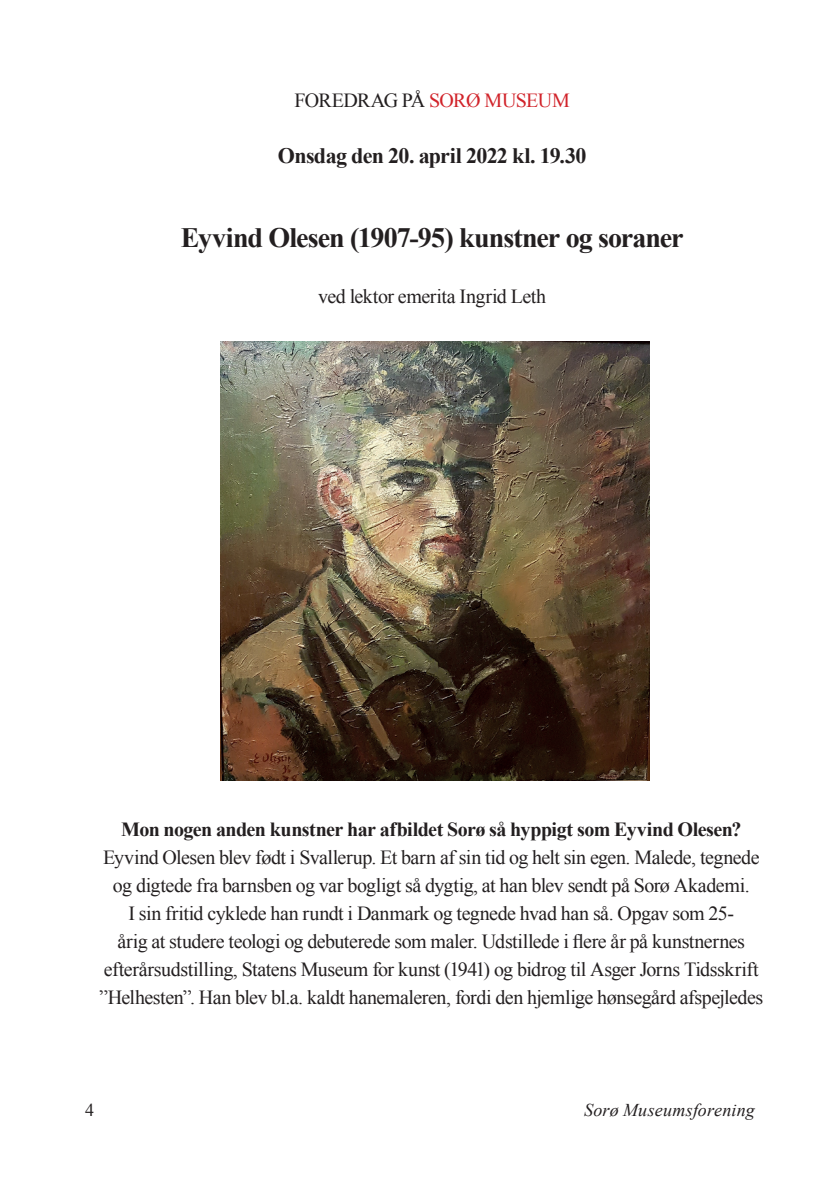
<style>
.page{position:relative;width:840px;height:1191px;background:#fff}
.page>*{position:absolute;margin:0;border:0;box-sizing:border-box;transform-origin:0 0}
.t1{font:700 28px "Times New Roman";letter-spacing:-.035em;color:#231f20}
.t2{font:700 22px "Times New Roman";letter-spacing:-.03em;color:#231f20}
.t3{font:20px/28px "Times New Roman";letter-spacing:-.025em;color:#231f20;text-align:center}
.t4{font:700 20px "Times New Roman";letter-spacing:-.025em;color:#231f20}
.t5{font:italic 18px "Times New Roman";letter-spacing:.01em;color:#231f20}
.t6{font:18px "Times New Roman";color:#231f20}
.s1{color:#d1232a}
</style>
<div class="page">
<img style="left:220px;top:342px;width:429px;height:439px">
<p class="t3" style="left:294px;top:86px;width:277px">FOREDRAG PÅ <span class="s1">SORØ MUSEUM</span></p>
<p class="t2" style="left:278px;top:141px;width:310px">Onsdag den 20. april 2022 kl. 19.30</p>
<h1 class="t1" style="left:181px;top:219px;width:504px">Eyvind Olesen (1907-95) kunstner og soraner</h1>
<p class="t3" style="left:318px;top:282px;width:229px">ved lektor emerita Ingrid Leth</p>
<p class="t4" style="left:121px;top:815px;width:621px">Mon nogen anden kunstner har afbildet Sorø så hyppigt som Eyvind Olesen?</p>
<p class="t3" style="left:99px;top:842px;width:665px">Eyvind Olesen blev født i Svallerup. Et barn af sin tid og helt sin egen. Malede, tegnede og digtede fra barnsben og var bogligt så dygtig, at han blev sendt på Sorø Akademi.<br>I sin fritid cyklede han rundt i Danmark og tegnede hvad han så. Opgav som 25-<br>årig at studere teologi og debuterede som maler. Udstillede i flere år på kunstnernes efterårsudstilling, Statens Museum for kunst (1941) og bidrog til Asger Jorns Tidsskrift ”Helhesten”. Han blev bl.a. kaldt hanemaleren, fordi den hjemlige hønsegård afspejledes</p>
<p class="t6" style="left:85px;top:1098px;width:10px">4</p>
<p class="t5" style="left:583px;top:1097px;width:172px">Sorø Museumsforening</p>
</div>
